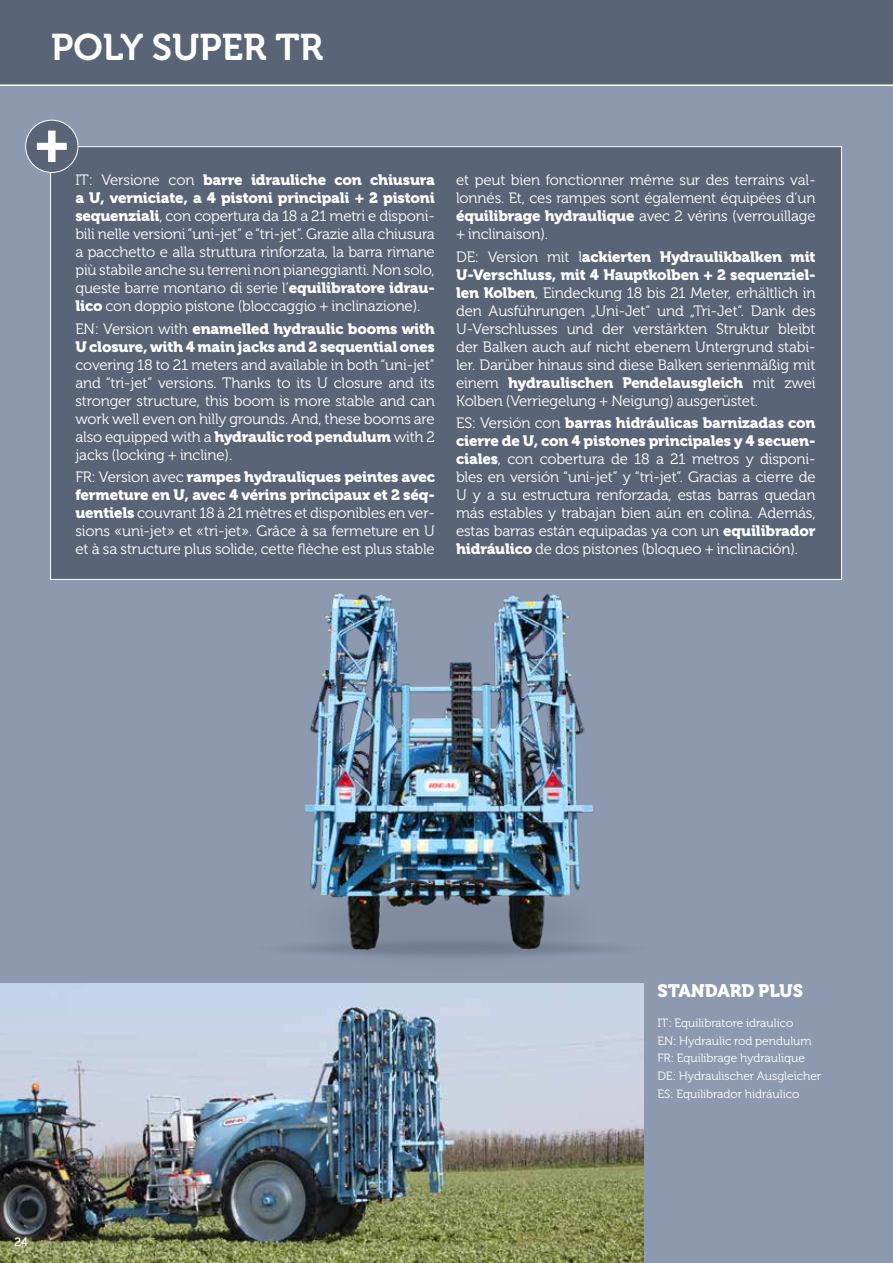
<style>
.page{position:relative;width:893px;height:1263px;background:#8d99ae}
.page>*{position:absolute;margin:0;border:0;box-sizing:border-box;transform-origin:0 0}
.t1{font:37.05px "Museo 700";color:#fff}
.t2{font:18px "Museo 900";color:#fff}
.t3{font:15px/18px "Museo 300";letter-spacing:-.01em;color:#fff;text-align:justify}
.t4{font:15px/18px "Museo 900";letter-spacing:-.01em;color:#fff}
.t5{font:12px/17.7px "Museo 300";color:#fff}
.t6{font:12px "Museo 500";color:#fff}
.s1{font-family:"Museo 300"}
.s2{font-family:"Museo 900"}
</style>
<div class="page">
<div style="left:0;top:0;width:893px;height:86px;background:#596576"></div>
<img style="left:0;top:983px;width:643px;height:280px">
<div style="left:50px;top:146px;width:792px;height:434px;background:#596576;border:1px solid #fff"></div>
<div style="left:26px;top:120px;width:52px;height:52px;background:#596576;border-radius:50%"></div>
<div style="left:25px;top:120px;width:53px;height:53px;border:1px solid #fff;border-radius:50%"></div>
<svg style="left:37px;top:131px;width:30px;height:31px"></svg>
<img style="left:184px;top:578px;width:552px;height:489px">
<h1 class="t1" style="left:51px;top:26px;width:274px">POLY SUPER TR</h1>
<p class="t4" style="left:75px;top:171px;width:361px"><span class="s1">IT: Versione con</span> barre idrauliche con chiusura a U, verniciate, a 4 pistoni principali + 2 pistoni</p>
<p class="t3" style="left:75px;top:208px;width:361px"><span class="s2">sequenziali</span>, con copertura da 18 a 21 metri e disponi&shy;bili nelle versioni “uni-jet” e “tri-jet”. Grazie alla chiusura a pacchetto e alla struttura rinforzata, la barra rimane più stabile anche su terreni non pianeggianti. Non solo, queste barre montano di serie l’<span class="s2">equilibratore idrau&shy;lico</span> con doppio pistone (bloccaggio + inclinazione).</p>
<p class="t4" style="left:75px;top:320px;width:361px"><span class="s1">EN: Version with</span> enamelled hydraulic booms with<br>U closure, with 4 main jacks and 2 sequential ones</p>
<p class="t3" style="left:75px;top:356px;width:361px">covering 18 to 21 meters and available in both “uni-jet” and “tri-jet” versions. Thanks to its U closure and its stronger structure, this boom is more stable and can work well even on hilly grounds. And, these booms are also equipped with a <span class="s2">hydraulic rod pendulum</span> with 2 jacks (locking + incline).</p>
<p class="t4" style="left:75px;top:468px;width:361px"><span class="s1">FR: Version avec</span> rampes hydrauliques peintes avec fermeture en U, avec 4 vérins principaux et 2 séq-</p>
<p class="t3" style="left:75px;top:504px;width:361px"><span class="s2">uentiels</span> couvrant 18 à 21 mètres et disponibles en ver&shy;sions «uni-jet» et «tri-jet». Grâce à sa fermeture en U et à sa structure plus solide, cette flèche est plus stable</p>
<p class="t3" style="left:456px;top:172px;width:361px">et peut bien fonctionner même sur des terrains val&shy;lonnés. Et, ces rampes sont également équipées d’un <span class="s2">équilibrage hydraulique</span> avec 2 vérins (verrouillage + inclinaison).</p>
<p class="t4" style="left:456px;top:248px;width:361px"><span class="s1">DE: Version mit l</span>ackierten Hydraulikbalken mit<br>U-Verschluss, mit 4 Hauptkolben + 2 sequenziel-</p>
<p class="t3" style="left:456px;top:284px;width:361px"><span class="s2">len Kolben</span>, Eindeckung 18 bis 21 Meter, erhältlich in den Ausführungen „Uni-Jet“ und „Tri-Jet“. Dank des U-Verschlusses und der verstärkten Struktur bleibt der Balken auch auf nicht ebenem Untergrund stabi&shy;ler. Darüber hinaus sind diese Balken serienmäßig mit</p>
<p class="t4" style="left:456px;top:374px;width:361px"><span class="s1">einem</span> hydraulischen Pendelausgleich <span class="s1">mit zwei</span></p>
<p class="t3" style="left:456px;top:392px;width:303px">Kolben (Verriegelung + Neigung) ausgerüstet.</p>
<p class="t4" style="left:456px;top:414px;width:361px"><span class="s1">ES: Versión con</span> barras hidráulicas barnizadas con cierre de U, con 4 pistones principales y 4 secuen-</p>
<p class="t3" style="left:456px;top:450px;width:361px"><span class="s2">ciales</span>, con cobertura de 18 a 21 metros y disponi&shy;bles en versión “uni-jet” y “tri-jet”. Gracias a cierre de U y a su estructura renforzada, estas barras quedan más estables y trabajan bien aún en colina. Además, estas barras están equipadas ya con un <span class="s2">equilibrador hidráulico</span> de dos pistones (bloqueo + inclinación).</p>
<p class="t6" style="left:14px;top:1235px;width:15px">24</p>
<p class="t2" style="left:657px;top:980px;width:147px">STANDARD PLUS</p>
<p class="t5" style="left:657px;top:1014px;width:165px">IT: Equilibratore idraulico<br>EN: Hydraulic rod pendulum<br>FR: Equilibrage hydraulique<br>DE: Hydraulischer Ausgleicher<br>ES: Equilibrador hidráulico</p>
</div>
